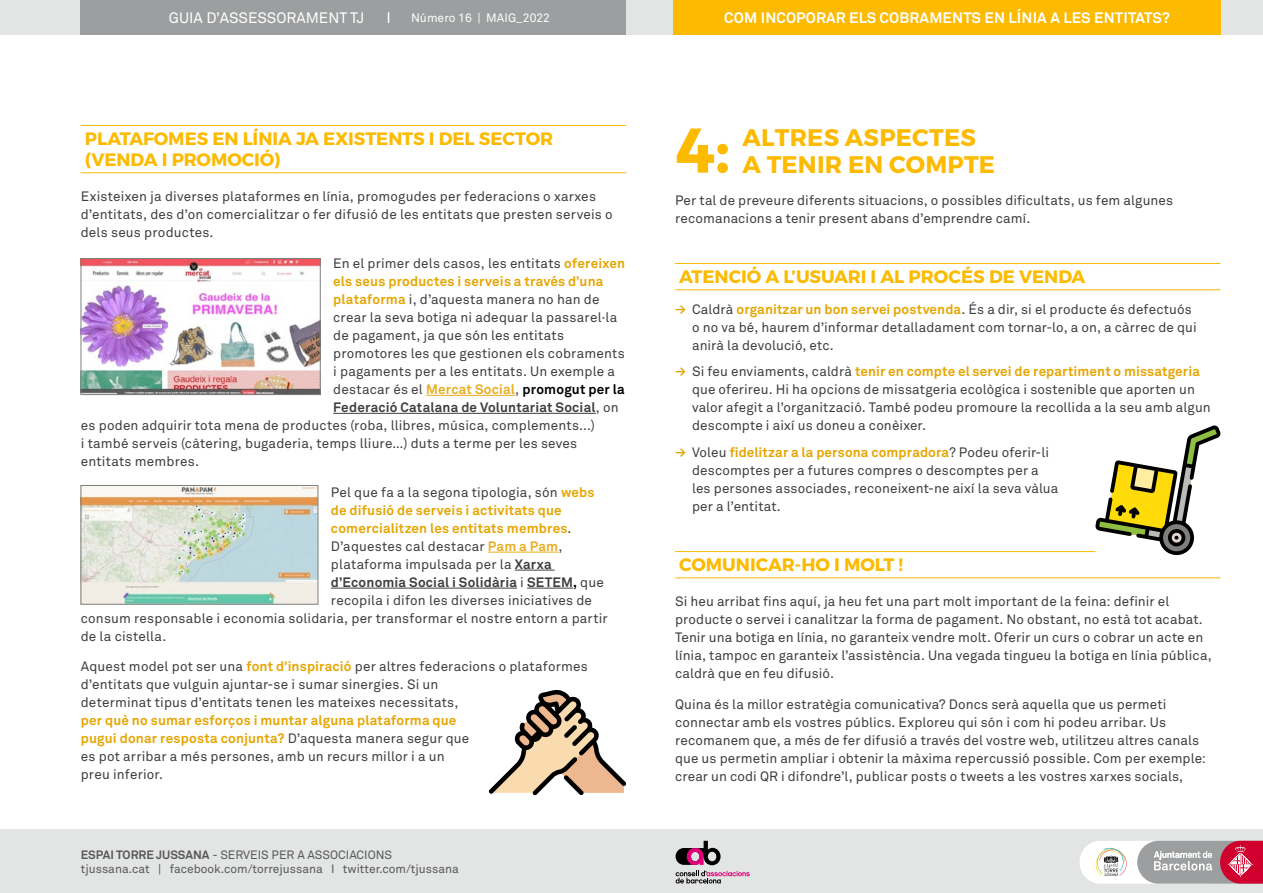
<style>
.page{position:relative;width:1263px;height:893px;background:#fff}
.page>*{position:absolute;margin:0;border:0;box-sizing:border-box;transform-origin:0 0}
.t1{font:700 63px "Montserrat";color:#fcba00}
.TITOL{font:700 24px/27px "Montserrat";letter-spacing:.01em;color:#fcba00}
.Subtítol_X{font:700 18px/21px "Montserrat";color:#fcba00}
.t2{font:700 15px "Akkurat Pro";letter-spacing:.01em;color:#fff}
.t3{font:15px "Akkurat Pro";color:#fff}
.COS_texte{font:13.5px/18px "Akkurat Pro";letter-spacing:.01em;color:#3e3d40}
.COS_texte-2{font:700 13.5px "Akkurat Pro";letter-spacing:.015em;color:#e6a500}
.COS_texte-3{font:700 13.5px "Akkurat Pro";letter-spacing:.015em;color:#3e3d40}
.t4{font:12.15px "Akkurat Pro";color:#fff}
.t5{font:12px/14.4px "Akkurat Pro";color:#58585a}
.s1{font-weight:700;color:#e6a500}
.s2{font-weight:700;color:#e9ad21}
.s3{font-weight:700;color:#000}
.s4{font-weight:400}
.s5{font-weight:400;color:#3e3d40}
.s6{font-weight:700}
.s7{color:#000}
</style>
<div class="page">
<div style="left:0;top:829px;width:1263px;height:64px;background:#e3e4e4"></div>
<svg style="left:675px;top:841px;width:75px;height:42px"></svg>
<svg style="left:1079px;top:841px;width:184px;height:43px;background:#caa5ad"></svg>
<div style="left:0;top:0;width:1263px;height:34px;background:#e3e4e4"></div>
<div style="left:673px;top:0;width:548px;height:34px;background:#fcba00"></div>
<div style="left:81px;top:0;width:545px;height:34px;background:#9c9e9f"></div>
<hr style="left:81px;top:125px;width:545px;height:1px;background:#fcba00">
<hr style="left:81px;top:172px;width:545px;height:1px;background:#fcba00">
<hr style="left:426px;top:395px;width:89px;height:1px;background:#e9ad21">
<hr style="left:333px;top:413px;width:263px;height:1px;background:#3e3d40">
<hr style="left:488px;top:552px;width:70px;height:1px;background:#e9ad21">
<hr style="left:515px;top:570px;width:40px;height:1px;background:#3e3d40">
<hr style="left:331px;top:588px;width:186px;height:1px;background:#3e3d40">
<hr style="left:527px;top:588px;width:46px;height:1px;background:#3e3d40">
<hr style="left:675px;top:263px;width:545px;height:1px;background:#fcba00">
<hr style="left:675px;top:289px;width:545px;height:1px;background:#fcba00">
<hr style="left:675px;top:551px;width:420px;height:1px;background:#fcba00">
<hr style="left:675px;top:577px;width:545px;height:1px;background:#fcba00">
<svg style="left:489px;top:689px;width:137px;height:106px"></svg>
<img style="left:83px;top:487px;width:233px;height:115px">
<div style="left:81px;top:485px;width:237px;height:119px;border:1px solid #7e7f7d"></div>
<img style="left:83px;top:260px;width:235px;height:133px">
<div style="left:81px;top:258px;width:239px;height:137px;border:1px solid #7e7f7d"></div>
<svg style="left:1095px;top:425px;width:126px;height:130px"></svg>
<p class="t3" style="left:169px;top:9px;width:197px">GUIA D’ASSESSORAMENT TJ</p>
<p class="t4" style="left:411px;top:10px;width:140px">Número 16 | MAIG_2022</p>
<p class="t2" style="left:724px;top:8px;width:447px">COM INCOPORAR ELS COBRAMENTS EN LÍNIA A LES ENTITATS?</p>
<p class="Subtítol_X" style="left:85px;top:128px;width:470px">PLATAFOMES EN LÍNIA JA EXISTENTS I DEL SECTOR (VENDA I PROMOCIÓ)</p>
<p class="COS_texte" style="left:81px;top:188px;width:533px">Existeixen ja diverses plataformes en línia, promogudes per federacions o xarxes d’entitats, des d’on comercialitzar o fer difusió de les entitats que presten serveis o dels seus productes.</p>
<p class="COS_texte" style="left:333px;top:254px;width:294px">En el primer dels casos, les entitats <span class="s1">ofereixen</span></p>
<p class="COS_texte-2" style="left:333px;top:273px;width:272px">els seus productes i serveis a través d’una</p>
<p class="COS_texte" style="left:333px;top:290px;width:268px"><span class="s1">plataforma</span> i, d’aquesta manera no han de</p>
<p class="COS_texte" style="left:333px;top:308px;width:285px">crear la seva botiga ni adequar la passarel·la</p>
<p class="COS_texte" style="left:333px;top:326px;width:232px">de pagament, ja que són les entitats</p>
<p class="COS_texte" style="left:333px;top:344px;width:293px">promotores les que gestionen els cobraments</p>
<p class="COS_texte" style="left:333px;top:362px;width:283px">i pagaments per a les entitats. Un exemple a</p>
<p class="COS_texte" style="left:333px;top:380px;width:293px">destacar és el <span class="s2">Mercat Social</span>, <span class="s3">promogut per la</span></p>
<p class="COS_texte-3" style="left:333px;top:399px;width:287px">Federació Catalana de Voluntariat Social<span class="s4">, on</span></p>
<p class="COS_texte" style="left:81px;top:416px;width:516px">es poden adquirir tota mena de productes (roba, llibres, música, complements...)</p>
<p class="COS_texte" style="left:81px;top:434px;width:498px">i també serveis (càtering, bugaderia, temps lliure…) duts a terme per les seves</p>
<p class="COS_texte" style="left:81px;top:452px;width:120px">entitats membres.</p>
<p class="COS_texte" style="left:331px;top:483px;width:265px">Pel que fa a la segona tipologia, són <span class="s1">webs</span></p>
<p class="COS_texte-2" style="left:331px;top:501px;width:232px">de difusió de serveis i activitats que</p>
<p class="COS_texte-2" style="left:331px;top:519px;width:242px">comercialitzen les entitats membres<span class="s5">.</span></p>
<p class="COS_texte" style="left:331px;top:537px;width:233px">D’aquestes cal destacar <span class="s2">Pam a Pam</span>,</p>
<p class="COS_texte" style="left:331px;top:555px;width:222px">plataforma impulsada per la <span class="s6">Xarxa</span></p>
<p class="COS_texte-3" style="left:331px;top:573px;width:274px">d’Economia Social i Solidària <span class="s4">i</span> SETEM<span class="s7">,</span> <span class="s4">que</span></p>
<p class="COS_texte" style="left:331px;top:591px;width:263px">recopila i difon les diverses iniciatives de</p>
<p class="COS_texte" style="left:81px;top:609px;width:528px">consum responsable i economia solidaria, per transformar el nostre entorn a partir</p>
<p class="COS_texte" style="left:81px;top:627px;width:87px">de la cistella.</p>
<p class="COS_texte" style="left:81px;top:658px;width:509px">Aquest model pot ser una <span class="s1">font d’inspiració</span> per altres federacions o plataformes d’entitats que vulguin ajuntar-se i sumar sinergies. Si un<br>determinat tipus d’entitats tenen les mateixes necessitats,<br><span class="s1">per què no sumar esforços i muntar alguna plataforma que<br>pugui donar resposta conjunta?</span> D’aquesta manera segur que<br>es pot arribar a més persones, amb un recurs millor i a un<br>preu inferior.</p>
<p class="t5" style="left:81px;top:847px;width:380px"><span class="s6">ESPAI TORRE JUSSANA</span> - SERVEIS PER A ASSOCIACIONS tjussana.cat | facebook.com/torrejussana I twitter.com/tjussana</p>
<p class="t1" style="left:675px;top:111px;width:56px">4:</p>
<p class="TITOL" style="left:742px;top:124px;width:254px">ALTRES ASPECTES<br>A TENIR EN COMPTE</p>
<p class="COS_texte" style="left:675px;top:191px;width:500px">Per tal de preveure diferents situacions, o possibles dificultats, us fem algunes recomanacions a tenir present abans d’emprendre camí.</p>
<p class="Subtítol_X" style="left:679px;top:266px;width:408px">ATENCIÓ A L’USUARI I AL PROCÉS DE VENDA</p>
<p class="COS_texte" style="left:692px;top:300px;width:506px;text-indent:-17px"><span class="s1">→</span> Caldrà <span class="s1">organitzar un bon servei postvenda</span>. És a dir, si el producte és defectuós o no va bé, haurem d’informar detalladament com tornar-lo, a on, a càrrec de qui anirà la devolució, etc.</p>
<p class="COS_texte" style="left:692px;top:363px;width:520px;text-indent:-17px"><span class="s1">→</span> Si feu enviaments, caldrà <span class="s1">tenir en compte el servei de repartiment o missatgeria </span>que oferireu. Hi ha opcions de missatgeria ecològica i sostenible que aporten un valor afegit a l’organització. També podeu promoure la recollida a la seu amb algun descompte i així us doneu a conèixer.</p>
<p class="COS_texte" style="left:692px;top:443px;width:368px;text-indent:-17px"><span class="s1">→</span> Voleu <span class="s1">fidelitzar a la persona compradora</span>? Podeu oferir-li descomptes per a futures compres o descomptes per a les persones associades, reconeixent-ne així la seva vàlua per a l’entitat.</p>
<p class="Subtítol_X" style="left:679px;top:554px;width:225px">COMUNICAR-HO I MOLT !</p>
<p class="COS_texte" style="left:675px;top:593px;width:538px">Si heu arribat fins aquí, ja heu fet una part molt important de la feina: definir el producte o servei i canalitzar la forma de pagament. No obstant, no està tot acabat.<br>Tenir una botiga en línia, no garanteix vendre molt. Oferir un curs o cobrar un acte en línia, tampoc en garanteix l’assistència. Una vegada tingueu la botiga en línia pública, caldrà que en feu difusió.</p>
<p class="COS_texte" style="left:675px;top:695px;width:532px">Quina és la millor estratègia comunicativa? Doncs serà aquella que us permeti connectar amb els vostres públics. Exploreu qui són i com hi podeu arribar. Us recomanem que, a més de fer difusió a través del vostre web, utilitzeu altres canals que us permetin ampliar i obtenir la màxima repercussió possible. Com per exemple: crear un codi QR i difondre’l, publicar posts o tweets a les vostres xarxes socials,</p>
</div>
